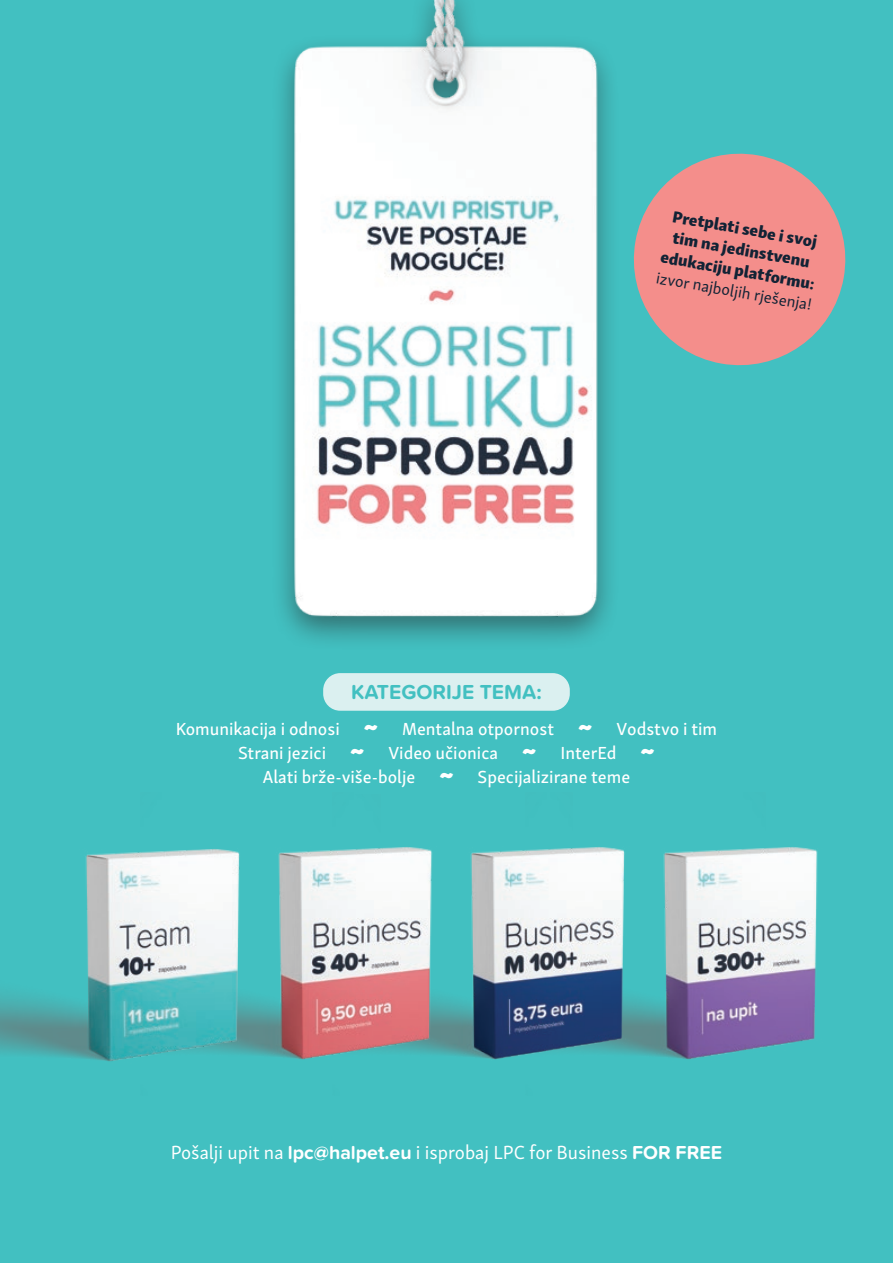
<style>
.page{position:relative;width:893px;height:1263px;background:#42c0c1}
.page>*{position:absolute;margin:0;border:0;box-sizing:border-box;transform-origin:0 0}
.Istaknuti_tekst_01{font:700 21px "Proxima Soft";color:#42c0c1}
.Tekst_01{font:19.5px "Skolar Sans Latn";color:#fff}
.Istaknuti_tekst_01-2{font:18px/24px "Skolar Sans Latn Me";color:#fff;text-align:center}
.Istaknuti_tekst_01-3{font:16.5px/21px "Skolar Sans Latn Eb";color:#122335;text-align:center}
.s1{font-family:"Skolar Sans Latn"}
.s2{font-family:"Skolar Sans Latn Bl";font-size:27px}
.s3{font-family:"Proxima Soft";font-weight:700}
</style>
<div class="page">
<img style="left:765px;top:847px;width:53px;height:201px">
<img style="left:573px;top:847px;width:192px;height:212px">
<img style="left:380px;top:847px;width:193px;height:213px">
<img style="left:0;top:848px;width:380px;height:213px">
<div style="left:270px;top:0;width:350px;height:651px;background:#231f20;opacity:.5"></div>
<img style="left:270px;top:0;width:350px;height:622px">
<svg style="left:633px;top:153px;width:213px;height:213px;fill:#f48e8b"></svg>
<div style="left:323px;top:673px;width:247px;height:38px;background:#dbf0f0;border-radius:17px"></div>
<p class="Istaknuti_tekst_01-3" style="left:669px;top:203px;width:159px;rotate:10deg">Pretplati sebe i svoj tim na jedinstvenu edukaciju platformu: <span class="s1">izvor najboljih rješenja!</span></p>
<p class="Istaknuti_tekst_01" style="left:351px;top:676px;width:192px">KATEGORIJE TEMA:</p>
<p class="Istaknuti_tekst_01-2" style="left:176px;top:715px;width:543px">Komunikacija i odnosi <span class="s2">~</span> Mentalna otpornost <span class="s2">~</span> Vodstvo i tim<br>Strani jezici <span class="s2">~</span> Video učionica <span class="s2">~</span> InterEd <span class="s2">~<br></span>Alati brže-više-bolje <span class="s2">~</span> Specijalizirane teme</p>
<p class="Tekst_01" style="left:171px;top:1137px;width:553px">Pošalji upit na <span class="s3">lpc@halpet.eu</span> i isprobaj LPC for Business <span class="s3">FOR FREE</span></p>
</div>
